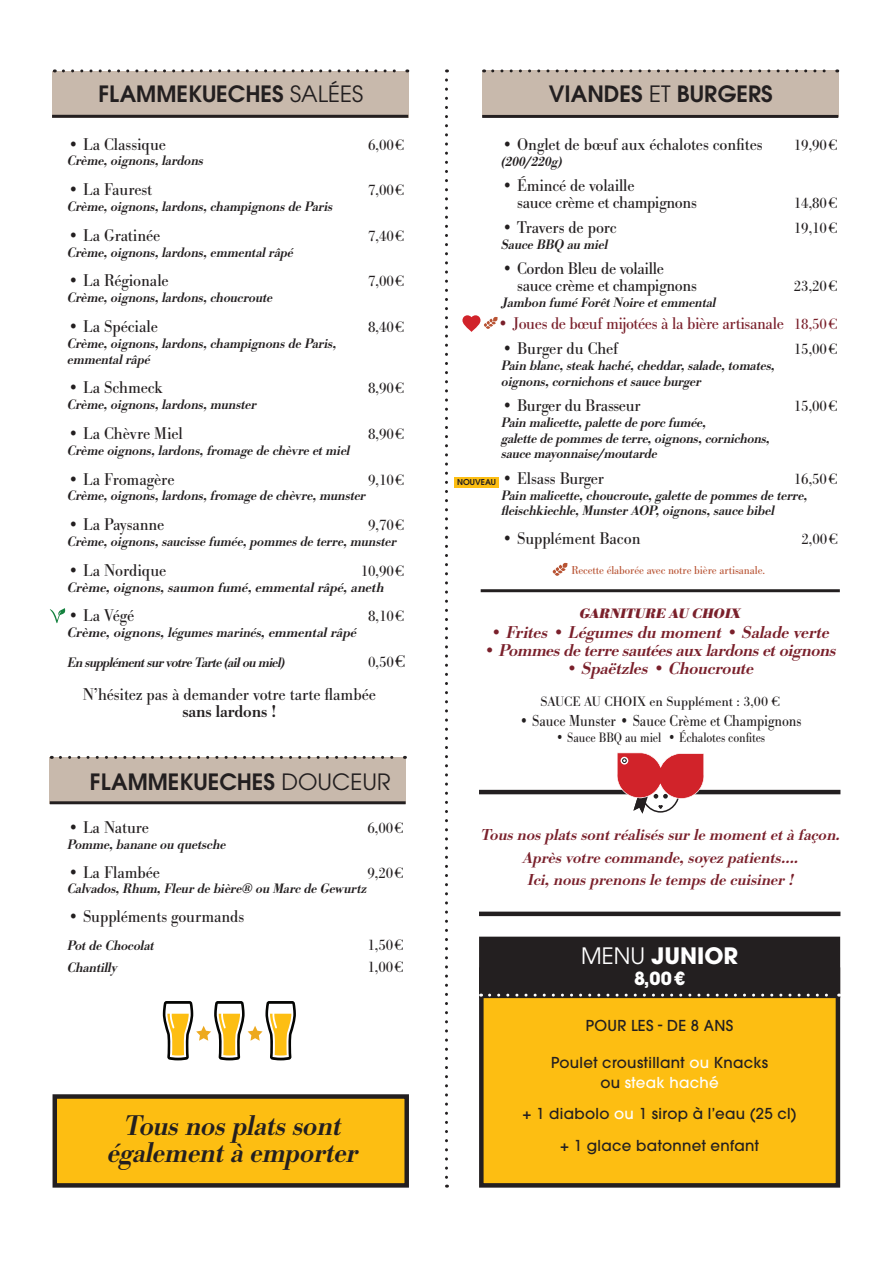
<style>
.page{position:relative;width:893px;height:1263px;background:#fff}
.page>*{position:absolute;margin:0;border:0;box-sizing:border-box;transform-origin:0 0}
.t1{font:italic 500 29.55px/26.8px "Bodoni URW";letter-spacing:-.005em;color:#231f20;text-align:center;scale:.95 1}
.t2{font:700 22.5px "ITC Avant Garde Pro";color:#fff}
.t3{font:600 22.35px "ITC Avant Garde Pro";color:#231f20}
.t4{font:700 18px "ITC Avant Garde Pro";color:#fff}
.t5{font:italic 500 17.85px "Bodoni URW";letter-spacing:-.005em;color:#7a202b}
.t6{font:17.7px/16.5px "Bodoni URW";letter-spacing:-.005em;color:#231f20;scale:.95 1}
.t7{font:17.7px "Bodoni URW";letter-spacing:-.02em;color:#7a202b;scale:.95 1}
.t8{font:500 17.7px "Bodoni URW";letter-spacing:-.005em;color:#231f20;scale:.95 1}
.t9{font:italic 500 16.5px/22.5px "Bodoni URW";color:#7a202b;text-align:center}
.t10{font:16.5px "Bodoni URW";letter-spacing:-.005em;color:#231f20;scale:.88 1}
.t11{font:15.75px "Bodoni URW";letter-spacing:-.005em;color:#231f20;scale:.95 1}
.t12{font:500 15px/19.5px "ITC Avant Garde Pro";letter-spacing:.02em;color:#231f20;text-align:center}
.t13{font:italic 500 14.25px/15.8px "Bodoni URW";letter-spacing:-.005em;color:#231f20;scale:.95 1}
.t14{font:italic 500 14.25px/29.8px "Bodoni URW";letter-spacing:-.005em;color:#231f20}
.t15{font:14.1px "Bodoni URW";letter-spacing:-.005em;color:#231f20;scale:.88 1}
.t16{font:14.1px "Bodoni URW";letter-spacing:-.005em;color:#231f20}
.t17{font:italic 700 14.1px "Bodoni URW";color:#7a202b}
.t18{font:12px "Bodoni URW";letter-spacing:-.005em;color:#b85333;scale:.95 1}
.t19{font:600 8.1px "ITC Avant Garde Pro";color:#231f20}
.s1{font-weight:400}
.s2{font-size:17.7px}
.s3{font-size:15.75px}
.s4{font-weight:400;font-style:normal}
.s5{font-size:14.85px}
.s6{color:#fff}
</style>
<div class="page">
<hr style="left:479px;top:912px;width:361px;height:4px;background:#231f20">
<hr style="left:479px;top:790px;width:361px;height:4px;background:#231f20">
<svg style="left:617px;top:752px;width:87px;height:62px"></svg>
<svg style="left:445px;top:80px;width:3px;height:1107px"></svg>
<div style="left:55px;top:1096px;width:352px;height:89px;background:#fdbe12"></div>
<div style="left:53px;top:1094px;width:356px;height:93px;border:4px solid #231f20"></div>
<div style="left:52px;top:71px;width:356px;height:46px;background:#c8b9ac"></div>
<hr style="left:52px;top:115px;width:356px;height:3px;background:#231f20">
<svg style="left:63px;top:69px;width:345px;height:3px"></svg>
<svg style="left:50px;top:608px;width:15px;height:15px"></svg>
<div style="left:50px;top:757px;width:356px;height:47px;background:#c8b9ac"></div>
<hr style="left:50px;top:801px;width:356px;height:3px;background:#231f20">
<svg style="left:60px;top:756px;width:345px;height:3px"></svg>
<hr style="left:481px;top:589px;width:359px;height:3px;background:#231f20">
<div style="left:482px;top:70px;width:356px;height:47px;background:#c8b9ac"></div>
<svg style="left:493px;top:69px;width:345px;height:3px"></svg>
<hr style="left:482px;top:115px;width:356px;height:3px;background:#231f20">
<div style="left:481px;top:970px;width:357px;height:215px;background:#fdbe12"></div>
<div style="left:479px;top:967px;width:361px;height:220px;border:4px solid #231f20"></div>
<div style="left:479px;top:937px;width:361px;height:61px;background:#231f20"></div>
<svg style="left:163px;top:1001px;width:133px;height:59px"></svg>
<div style="left:454px;top:477px;width:45px;height:11px;background:#fdbe12"></div>
<svg style="left:462px;top:315px;width:36px;height:17px"></svg>
<svg style="left:552px;top:563px;width:15px;height:13px"></svg>
<h3 class="t3" style="left:99px;top:79px;width:266px">FLAMMEKUECHES <span class="s1">SALÉES</span></h3>
<p class="t6" style="left:68px;top:136px;width:105px">• La Classique</p>
<p class="t11" style="left:368px;top:135px;width:40px">6,00€</p>
<p class="t13" style="left:68px;top:153px;width:145px">Crème, oignons, lardons</p>
<p class="t6" style="left:68px;top:181px;width:90px">• La Faurest</p>
<p class="t11" style="left:368px;top:181px;width:40px">7,00€</p>
<p class="t13" style="left:68px;top:199px;width:281px">Crème, oignons, lardons, champignons de Paris</p>
<p class="t6" style="left:68px;top:227px;width:99px">• La Gratinée</p>
<p class="t11" style="left:368px;top:226px;width:40px">7,40€</p>
<p class="t13" style="left:68px;top:244px;width:239px">Crème, oignons, lardons, emmental râpé</p>
<p class="t6" style="left:68px;top:272px;width:108px">• La Régionale</p>
<p class="t11" style="left:368px;top:272px;width:40px">7,00€</p>
<p class="t13" style="left:68px;top:290px;width:218px">Crème, oignons, lardons, choucroute</p>
<p class="t6" style="left:68px;top:318px;width:96px">• La Spéciale</p>
<p class="t11" style="left:368px;top:318px;width:40px">8,40€</p>
<p class="t13" style="left:68px;top:336px;width:285px">Crème, oignons, lardons, champignons de Paris, emmental râpé</p>
<p class="t6" style="left:68px;top:379px;width:102px">• La Schmeck</p>
<p class="t11" style="left:368px;top:379px;width:40px">8,90€</p>
<p class="t13" style="left:68px;top:397px;width:201px">Crème, oignons, lardons, munster</p>
<p class="t6" style="left:68px;top:425px;width:122px">• La Chèvre Miel</p>
<p class="t11" style="left:368px;top:425px;width:40px">8,90€</p>
<p class="t13" style="left:68px;top:443px;width:299px">Crème oignons, lardons, fromage de chèvre et miel</p>
<p class="t6" style="left:68px;top:471px;width:114px">• La Fromagère</p>
<p class="t11" style="left:368px;top:470px;width:40px">9,10€</p>
<p class="t13" style="left:68px;top:488px;width:316px">Crème, oignons, lardons, fromage de chèvre, munster</p>
<p class="t6" style="left:68px;top:516px;width:103px">• La Paysanne</p>
<p class="t11" style="left:368px;top:516px;width:40px">9,70€</p>
<p class="t13" style="left:68px;top:534px;width:348px">Crème, oignons, saucisse fumée, pommes de terre, munster</p>
<p class="t6" style="left:68px;top:562px;width:105px">• La Nordique</p>
<p class="t11" style="left:361px;top:561px;width:48px">10,90€</p>
<p class="t14" style="left:68px;top:572px;width:318px">Crème, oignons, saumon fumé, emmental râpé, aneth</p>
<p class="t6" style="left:68px;top:607px;width:71px">• La Végé</p>
<p class="t11" style="left:368px;top:607px;width:40px">8,10€</p>
<p class="t14" style="left:68px;top:618px;width:291px">Crème, oignons, légumes marinés, emmental râpé<br>En supplément sur votre Tarte (ail ou miel)</p>
<p class="t11" style="left:368px;top:653px;width:41px">0,50<span class="s2">€</span></p>
<p class="t6" style="left:83px;top:686px;width:310px">N’hésitez pas à demander votre tarte flambée</p>
<p class="t8" style="left:182px;top:700px;width:100px">sans lardons !</p>
<h3 class="t3" style="left:90px;top:767px;width:302px">FLAMMEKUECHES <span class="s1">DOUCEUR</span></h3>
<p class="t6" style="left:68px;top:819px;width:87px">• La Nature</p>
<p class="t11" style="left:367px;top:819px;width:40px">6,00€</p>
<p class="t13" style="left:68px;top:837px;width:168px">Pomme, banane ou quetsche</p>
<p class="t6" style="left:68px;top:864px;width:99px">• La Flambée</p>
<p class="t11" style="left:367px;top:863px;width:40px">9,20€</p>
<p class="t13" style="left:68px;top:881px;width:317px">Calvados, Rhum, Fleur de bière® ou Marc de Gewurtz</p>
<p class="t6" style="left:68px;top:908px;width:187px">• Suppléments gourmands</p>
<p class="t13" style="left:68px;top:938px;width:93px">Pot de Chocolat</p>
<p class="t11" style="left:367px;top:936px;width:40px">1,50€</p>
<p class="t13" style="left:68px;top:959px;width:54px">Chantilly</p>
<p class="t11" style="left:367px;top:957px;width:40px">1,00€</p>
<h1 class="t1" style="left:108px;top:1113px;width:265px">Tous nos plats sont également à emporter</h1>
<h3 class="t3" style="left:549px;top:79px;width:225px">VIANDES <span class="s1">ET</span> BURGERS</h3>
<p class="t6" style="left:502px;top:136px;width:276px">• Onglet de bœuf aux échalotes confites</p>
<p class="t11" style="left:794px;top:136px;width:47px">19,90€</p>
<p class="t13" style="left:502px;top:154px;width:65px">(200/220g)</p>
<p class="t6" style="left:517px;top:177px;width:190px;text-indent:-15px">• Émincé de volaille<br>sauce crème et champignons</p>
<p class="t11" style="left:794px;top:193px;width:47px">14,80€</p>
<p class="t6" style="left:502px;top:219px;width:122px">• Travers de porc</p>
<p class="t11" style="left:794px;top:219px;width:47px">19,10€</p>
<p class="t13" style="left:502px;top:237px;width:114px">Sauce BBQ au miel</p>
<p class="t6" style="left:517px;top:260px;width:190px;text-indent:-15px">• Cordon Bleu de volaille sauce crème et champignons</p>
<p class="t11" style="left:794px;top:276px;width:47px">23,20€</p>
<p class="t13" style="left:502px;top:294px;width:227px">Jambon fumé Forêt Noire et emmental</p>
<p class="t7" style="left:497px;top:313px;width:359px">• Joues de bœuf mijotées à la bière artisanale <span class="s3">18,50€</span></p>
<p class="t6" style="left:502px;top:340px;width:124px">• Burger du Chef</p>
<p class="t11" style="left:794px;top:340px;width:47px">15,00€</p>
<p class="t13" style="left:502px;top:358px;width:289px">Pain blanc, steak haché, cheddar, salade, tomates, oignons, cornichons et sauce burger</p>
<p class="t6" style="left:502px;top:397px;width:148px">• Burger du Brasseur</p>
<p class="t11" style="left:794px;top:397px;width:47px">15,00€</p>
<p class="t13" style="left:502px;top:415px;width:284px">Pain malicette, palette de porc fumée,<br>galette de pommes de terre, oignons, cornichons, sauce mayonnaise/moutarde</p>
<p class="t6" style="left:502px;top:470px;width:109px">• Elsass Burger</p>
<p class="t11" style="left:794px;top:469px;width:47px">16,50€</p>
<p class="t13" style="left:502px;top:487px;width:324px">Pain malicette, choucroute, galette de pommes de terre, fleischkiechle, Munster AOP, oignons, sauce bibel</p>
<p class="t6" style="left:502px;top:530px;width:147px">• Supplément Bacon</p>
<p class="t11" style="left:802px;top:529px;width:40px">2,00€</p>
<p class="t19" style="left:457px;top:477px;width:40px">NOUVEAU</p>
<p class="t18" style="left:571px;top:563px;width:205px">Recette élaborée avec notre bière artisanale.</p>
<p class="t17" style="left:580px;top:605px;width:163px">GARNITURE AU CHOIX</p>
<p class="t5" style="left:490px;top:622px;width:341px"><span class="s4">•</span> Frites <span class="s4">•</span> Légumes du moment <span class="s4">•</span> Salade verte</p>
<p class="t5" style="left:484px;top:640px;width:354px"><span class="s4">•</span> Pommes de terre sautées aux lardons et oignons</p>
<p class="t5" style="left:566px;top:657px;width:190px"><span class="s4">•</span> Spaëtzles <span class="s4">•</span> Choucroute</p>
<p class="t16" style="left:541px;top:693px;width:241px">SAUCE AU CHOIX en Supplément : 3,00 €</p>
<p class="t10" style="left:519px;top:711px;width:322px">• Sauce Munster • Sauce Crème et Champignons</p>
<p class="t15" style="left:555px;top:729px;width:240px"><span class="s5">•</span> Sauce BBQ au miel <span class="s5">•</span> Échalotes confites</p>
<p class="t9" style="left:482px;top:824px;width:361px">Tous nos plats sont réalisés sur le moment et à façon.<br>Après votre commande, soyez patients….<br>Ici, nous prenons le temps de cuisiner !</p>
<h2 class="t2" style="left:581px;top:940px;width:159px"><span class="s1">MENU</span> JUNIOR</h2>
<p class="t4" style="left:634px;top:967px;width:53px">8,00€</p>
<p class="t12" style="left:586px;top:1015px;width:149px">POUR LES - DE 8 ANS</p>
<p class="t12" style="left:551px;top:1053px;width:219px">Poulet croustillant <span class="s6">ou</span> Knacks ou <span class="s6">steak haché</span></p>
<p class="t12" style="left:522px;top:1098px;width:276px;line-height:31.5px">+ 1 diabolo <span class="s6">ou</span> 1 sirop à l’eau (25 cl) + 1 glace batonnet enfant</p>
</div>
